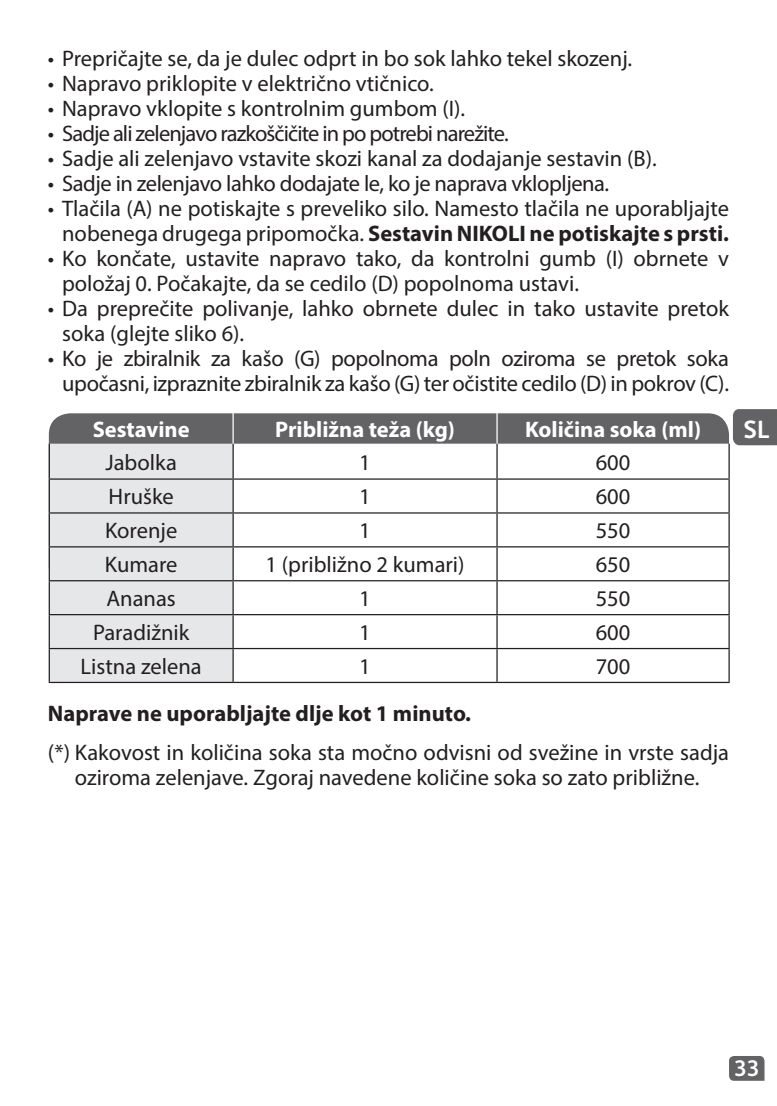
<style>
.page{position:relative;width:777px;height:1106px;background:#fff}
.page>*{position:absolute;margin:0;border:0;box-sizing:border-box;transform-origin:0 0}
.t1{font:700 25px "FS Albert";color:#fff}
.t2{font:22.5px/25px "Myriad Pro";color:#231f20;text-align:right}
.t3{font:22.5px "Myriad Pro";letter-spacing:-.02em;color:#231f20}
.t4{font:22.5px "Myriad Pro";letter-spacing:-.04em;color:#231f20}
.t5{font:700 22.5px "Myriad Pro";color:#fff}
.t6{font:700 22.5px "Myriad Pro";color:#231f20}
.t7{font:700 22.5px "FS Albert";color:#fff}
.s1{font-weight:700}
</style>
<div class="page">
<svg style="left:729px;top:1056px;width:35px;height:24px"></svg>
<div style="left:733px;top:409px;width:43px;height:36px;background:#636366"></div>
<svg style="left:49px;top:413px;width:679px;height:31px;fill:#636366"></svg>
<div style="left:50px;top:444px;width:182px;height:238px;background:#e6e7e9"></div>
<svg style="left:233px;top:444px;width:495px;height:238px"></svg>
<hr style="left:49px;top:444px;width:1px;height:34px;background:#231f20">
<hr style="left:232px;top:444px;width:1px;height:34px;background:#231f20">
<hr style="left:496px;top:444px;width:1px;height:34px;background:#231f20">
<hr style="left:728px;top:444px;width:1px;height:34px;background:#231f20">
<hr style="left:49px;top:478px;width:184px;height:2px;background:#231f20">
<hr style="left:49px;top:480px;width:1px;height:32px;background:#231f20">
<hr style="left:233px;top:478px;width:263px;height:2px;background:#231f20">
<hr style="left:232px;top:480px;width:1px;height:32px;background:#231f20">
<hr style="left:496px;top:478px;width:233px;height:2px;background:#231f20">
<hr style="left:496px;top:480px;width:1px;height:32px;background:#231f20">
<hr style="left:728px;top:480px;width:1px;height:32px;background:#231f20">
<hr style="left:49px;top:512px;width:184px;height:1px;background:#231f20">
<hr style="left:49px;top:513px;width:1px;height:33px;background:#231f20">
<hr style="left:233px;top:512px;width:263px;height:1px;background:#231f20">
<hr style="left:232px;top:513px;width:1px;height:33px;background:#231f20">
<hr style="left:496px;top:512px;width:233px;height:1px;background:#231f20">
<hr style="left:496px;top:513px;width:1px;height:33px;background:#231f20">
<hr style="left:728px;top:513px;width:1px;height:33px;background:#231f20">
<hr style="left:49px;top:546px;width:184px;height:1px;background:#231f20">
<hr style="left:49px;top:547px;width:1px;height:33px;background:#231f20">
<hr style="left:233px;top:546px;width:263px;height:1px;background:#231f20">
<hr style="left:232px;top:547px;width:1px;height:33px;background:#231f20">
<hr style="left:496px;top:546px;width:233px;height:1px;background:#231f20">
<hr style="left:496px;top:547px;width:1px;height:33px;background:#231f20">
<hr style="left:728px;top:547px;width:1px;height:33px;background:#231f20">
<hr style="left:49px;top:580px;width:184px;height:1px;background:#231f20">
<hr style="left:49px;top:581px;width:1px;height:33px;background:#231f20">
<hr style="left:233px;top:580px;width:263px;height:1px;background:#231f20">
<hr style="left:232px;top:581px;width:1px;height:33px;background:#231f20">
<hr style="left:496px;top:580px;width:233px;height:1px;background:#231f20">
<hr style="left:496px;top:581px;width:1px;height:33px;background:#231f20">
<hr style="left:728px;top:581px;width:1px;height:33px;background:#231f20">
<hr style="left:49px;top:614px;width:184px;height:1px;background:#231f20">
<hr style="left:49px;top:615px;width:1px;height:33px;background:#231f20">
<hr style="left:233px;top:614px;width:263px;height:1px;background:#231f20">
<hr style="left:232px;top:615px;width:1px;height:33px;background:#231f20">
<hr style="left:496px;top:614px;width:233px;height:1px;background:#231f20">
<hr style="left:496px;top:615px;width:1px;height:33px;background:#231f20">
<hr style="left:728px;top:615px;width:1px;height:33px;background:#231f20">
<hr style="left:49px;top:648px;width:184px;height:1px;background:#231f20">
<hr style="left:49px;top:649px;width:1px;height:33px;background:#231f20">
<hr style="left:233px;top:648px;width:263px;height:1px;background:#231f20">
<hr style="left:232px;top:649px;width:1px;height:33px;background:#231f20">
<hr style="left:496px;top:648px;width:233px;height:1px;background:#231f20">
<hr style="left:496px;top:649px;width:1px;height:33px;background:#231f20">
<hr style="left:728px;top:649px;width:1px;height:33px;background:#231f20">
<hr style="left:49px;top:682px;width:184px;height:1px;background:#231f20">
<hr style="left:233px;top:682px;width:263px;height:1px;background:#231f20">
<hr style="left:496px;top:682px;width:233px;height:1px;background:#231f20">
<hr style="left:232px;top:412px;width:1px;height:32px;background:#fff">
<hr style="left:496px;top:412px;width:1px;height:32px;background:#fff">
<p class="t2" style="left:48px;top:46px;width:585px">• Prepričajte se, da je dulec odprt in bo sok lahko tekel skozenj.</p>
<p class="t2" style="left:48px;top:71px;width:387px">• Napravo priklopite v električno vtičnico.</p>
<p class="t2" style="left:48px;top:96px;width:418px">• Napravo vklopite s kontrolnim gumbom (I).</p>
<p class="t4" style="left:48px;top:120px;width:462px">• Sadje ali zelenjavo razkoščičite in po potrebi narežite.</p>
<p class="t2" style="left:48px;top:146px;width:610px">• Sadje ali zelenjavo vstavite skozi kanal za dodajanje sestavin (B).</p>
<p class="t3" style="left:48px;top:170px;width:562px">• Sadje in zelenjavo lahko dodajate le, ko je naprava vklopljena.</p>
<p class="t2" style="left:48px;top:196px;width:682px">• Tlačila (A) ne potiskajte s preveliko silo. Namesto tlačila ne uporabljajte nobenega drugega pripomočka. <span class="s1">Sestavin NIKOLI ne potiskajte s prsti.</span></p>
<p class="t2" style="left:62px;top:246px;width:668px;text-align:left;text-indent:-14px">• Ko končate, ustavite napravo tako, da kontrolni gumb (I) obrnete v položaj 0. Počakajte, da se cedilo (D) popolnoma ustavi.</p>
<p class="t2" style="left:62px;top:296px;width:668px;text-align:left;text-indent:-14px">• Da preprečite polivanje, lahko obrnete dulec in tako ustavite pretok soka (glejte sliko 6).</p>
<p class="t2" style="left:48px;top:346px;width:682px">• Ko je zbiralnik za kašo (G) popolnoma poln oziroma se pretok soka upočasni, izpraznite zbiralnik za kašo (G) ter očistite cedilo (D) in pokrov (C).</p>
<p class="t5" style="left:93px;top:414px;width:98px">Sestavine</p>
<p class="t5" style="left:275px;top:414px;width:181px">Približna teža (kg)</p>
<p class="t5" style="left:524px;top:414px;width:177px">Količina soka (ml)</p>
<p class="t1" style="left:743px;top:412px;width:27px">SL</p>
<p class="t2" style="left:105px;top:449px;width:73px">Jabolka</p>
<p class="t2" style="left:359px;top:449px;width:13px">1</p>
<p class="t2" style="left:595px;top:449px;width:36px">600</p>
<p class="t2" style="left:108px;top:484px;width:67px">Hruške</p>
<p class="t2" style="left:359px;top:484px;width:13px">1</p>
<p class="t2" style="left:595px;top:484px;width:36px">600</p>
<p class="t2" style="left:105px;top:518px;width:74px">Korenje</p>
<p class="t2" style="left:359px;top:518px;width:13px">1</p>
<p class="t2" style="left:595px;top:518px;width:36px">550</p>
<p class="t2" style="left:105px;top:552px;width:74px">Kumare</p>
<p class="t2" style="left:265px;top:552px;width:200px">1 (približno 2 kumari)</p>
<p class="t2" style="left:595px;top:552px;width:36px">650</p>
<p class="t2" style="left:106px;top:586px;width:71px">Ananas</p>
<p class="t2" style="left:359px;top:586px;width:13px">1</p>
<p class="t2" style="left:595px;top:586px;width:36px">550</p>
<p class="t2" style="left:93px;top:619px;width:98px">Paradižnik</p>
<p class="t2" style="left:359px;top:619px;width:13px">1</p>
<p class="t2" style="left:595px;top:619px;width:36px">600</p>
<p class="t2" style="left:81px;top:653px;width:123px">Listna zelena</p>
<p class="t2" style="left:359px;top:653px;width:13px">1</p>
<p class="t2" style="left:595px;top:653px;width:36px">700</p>
<p class="t6" style="left:48px;top:699px;width:424px">Naprave ne uporabljajte dlje kot 1 minuto.</p>
<p class="t2" style="left:48px;top:739px;width:682px;text-align:center">(*) Kakovost in količina soka sta močno odvisni od svežine in vrste sadja oziroma zelenjave. Zgoraj navedene količine soka so zato približne.</p>
<p class="t7" style="left:733px;top:1053px;width:27px">33</p>
</div>
